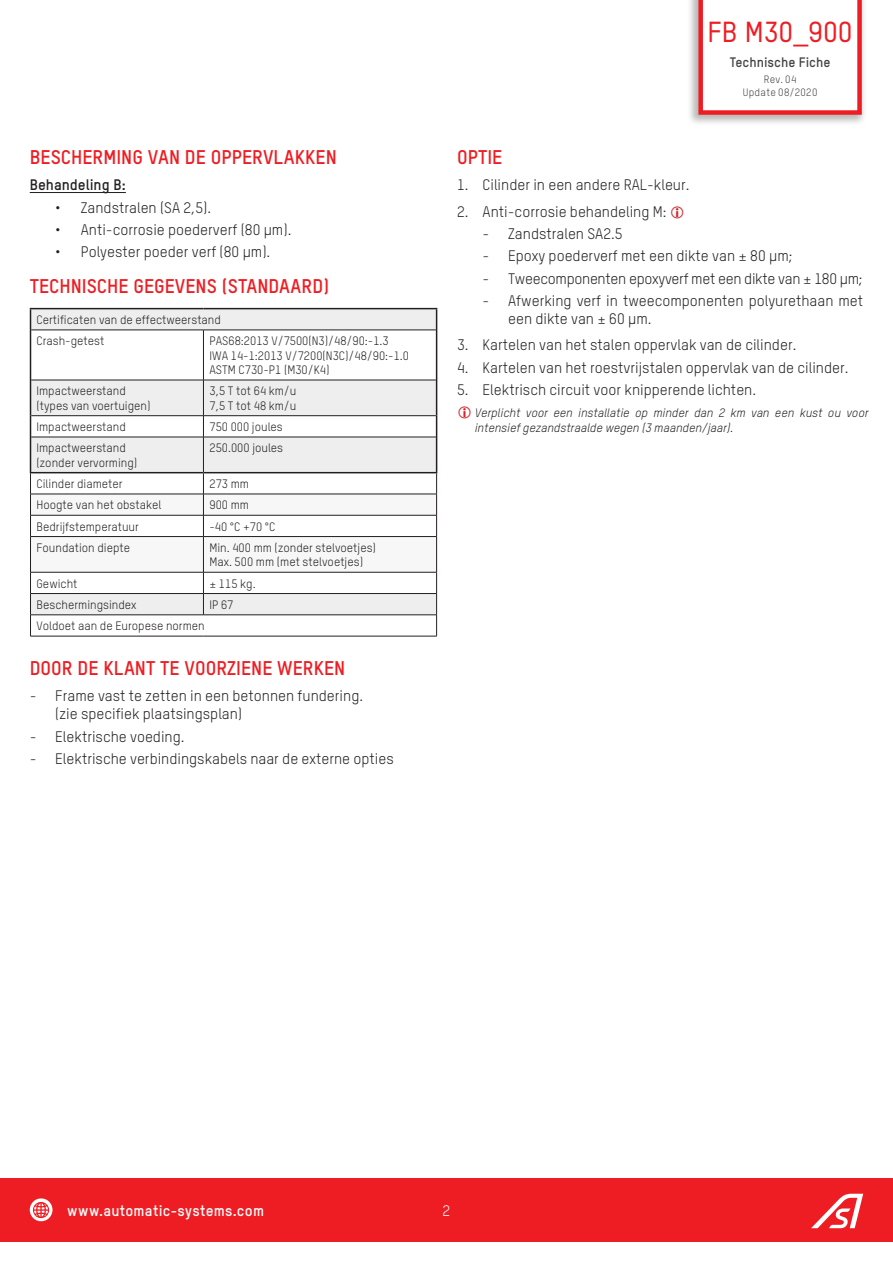
<style>
.page{position:relative;width:893px;height:1263px;background:#fff}
.page>*{position:absolute;margin:0;border:0;box-sizing:border-box;transform-origin:0 0}
.t1{font:500 28.5px "Oxfam TSTARPRO";color:#ee1d23}
.t2{font:700 19.5px "Oxfam TSTARPRO";color:#ee1d23}
.t3{font:15px/18px "Oxfam TSTARPRO";color:#231f20}
.t4{font:15px "Oxfam TSTARPRO";letter-spacing:-.02em;color:#231f20}
.t5{font:700 15px "Oxfam TSTARPRO";letter-spacing:.015em;color:#fff}
.t6{font:700 15px "Oxfam TSTARPRO";color:#231f20}
.t7{font:15px "Oxfam TSTARPRO";color:#fff}
.t8{font:700 13.5px "Oxfam TSTARPRO";color:#444141}
.t9{font:12px/14.4px "Oxfam TSTARPRO";color:#231f20}
.t10{font:italic 12px/14.4px "Oxfam TSTARPRO";color:#231f20}
.t11{font:10.5px/13.5px "Oxfam TSTARPRO";letter-spacing:.03em;color:#444141;text-align:center}
</style>
<div class="page">
<div style="left:0;top:1178px;width:893px;height:64px;background:#ee1d23"></div>
<svg style="left:811px;top:1194px;width:52px;height:34px"></svg>
<hr style="left:30px;top:192px;width:96px;height:1px;background:#231f20">
<svg style="left:31px;top:309px;width:405px;height:163px;fill:#edeeed"></svg>
<hr style="left:31px;top:330px;width:172px;height:1px;background:#231f20">
<hr style="left:203px;top:330px;width:233px;height:1px;background:#231f20">
<hr style="left:203px;top:330px;width:1px;height:50px;background:#231f20">
<hr style="left:31px;top:380px;width:172px;height:1px;background:#231f20">
<hr style="left:203px;top:380px;width:233px;height:1px;background:#231f20">
<hr style="left:203px;top:380px;width:1px;height:35px;background:#231f20">
<hr style="left:31px;top:415px;width:172px;height:1px;background:#231f20">
<hr style="left:203px;top:415px;width:233px;height:1px;background:#231f20">
<svg style="left:203px;top:416px;width:1px;height:21px"></svg>
<hr style="left:31px;top:437px;width:172px;height:1px;background:#231f20">
<hr style="left:203px;top:437px;width:233px;height:1px;background:#231f20">
<hr style="left:203px;top:437px;width:1px;height:35px;background:#231f20">
<svg style="left:30px;top:473px;width:407px;height:163px"></svg>
<hr style="left:30px;top:636px;width:173px;height:1px;background:#231f20">
<hr style="left:203px;top:636px;width:234px;height:1px;background:#231f20">
<hr style="left:30px;top:308px;width:173px;height:1px;background:#231f20">
<svg style="left:30px;top:309px;width:1px;height:21px"></svg>
<hr style="left:203px;top:308px;width:234px;height:1px;background:#231f20">
<svg style="left:436px;top:309px;width:1px;height:21px"></svg>
<hr style="left:30px;top:330px;width:1px;height:50px;background:#231f20">
<hr style="left:436px;top:330px;width:1px;height:50px;background:#231f20">
<hr style="left:30px;top:380px;width:1px;height:36px;background:#231f20">
<hr style="left:436px;top:380px;width:1px;height:36px;background:#231f20">
<svg style="left:30px;top:416px;width:1px;height:21px"></svg>
<svg style="left:436px;top:416px;width:1px;height:21px"></svg>
<hr style="left:30px;top:437px;width:1px;height:35px;background:#231f20">
<hr style="left:436px;top:437px;width:1px;height:35px;background:#231f20">
<hr style="left:30px;top:472px;width:173px;height:1px;background:#231f20">
<hr style="left:203px;top:472px;width:234px;height:1px;background:#231f20">
<div style="left:687px;top:0;width:180px;height:126px;background:#444141;opacity:.37"></div>
<svg style="left:698px;top:0;width:164px;height:115px"></svg>
<svg style="left:30px;top:1198px;width:22px;height:24px"></svg>
<h2 class="t2" style="left:30px;top:145px;width:308px">BESCHERMING VAN DE OPPERVLAKKEN</h2>
<p class="t6" style="left:30px;top:176px;width:98px">Behandeling B:</p>
<p class="t3" style="left:55px;top:198px;width:157px">• Zandstralen (SA 2,5).</p>
<p class="t3" style="left:55px;top:220px;width:238px">• Anti-corrosie poederverf (80 μm).</p>
<p class="t3" style="left:55px;top:243px;width:217px">• Polyester poeder verf (80 μm).</p>
<h2 class="t2" style="left:30px;top:275px;width:301px">TECHNISCHE GEGEVENS (STANDAARD)</h2>
<p class="t9" style="left:37px;top:309px;width:186px;line-height:21.3px">Certificaten van de effectweerstand<br>Crash-getest</p>
<p class="t9" style="left:209px;top:334px;width:201px">PAS68:2013 V/7500(N3)/48/90:-1.3<br>IWA 14-1:2013 V/7200(N3C)/48/90:-1.0<br>ASTM C730-P1 (M30/K4)</p>
<p class="t9" style="left:37px;top:384px;width:115px">Impactweerstand (types van voertuigen)</p>
<p class="t9" style="left:209px;top:384px;width:88px">3,5 T tot 64 km/u<br>7,5 T tot 48 km/u</p>
<p class="t9" style="left:37px;top:419px;width:91px">Impactweerstand</p>
<p class="t9" style="left:209px;top:419px;width:75px">750 000 joules</p>
<p class="t9" style="left:37px;top:441px;width:102px">Impactweerstand (zonder vervorming)</p>
<p class="t9" style="left:209px;top:441px;width:75px">250.000 joules</p>
<p class="t9" style="left:37px;top:476px;width:88px">Cilinder diameter</p>
<p class="t9" style="left:209px;top:476px;width:41px">273 mm</p>
<p class="t9" style="left:37px;top:498px;width:126px">Hoogte van het obstakel</p>
<p class="t9" style="left:209px;top:498px;width:41px">900 mm</p>
<p class="t9" style="left:37px;top:519px;width:104px">Bedrijfstemperatuur</p>
<p class="t9" style="left:209px;top:519px;width:67px">-40 °C +70 °C</p>
<p class="t9" style="left:37px;top:540px;width:95px">Foundation diepte</p>
<p class="t9" style="left:209px;top:540px;width:168px">Min. 400 mm (zonder stelvoetjes)<br>Max. 500 mm (met stelvoetjes)</p>
<p class="t9" style="left:37px;top:576px;width:43px">Gewicht</p>
<p class="t9" style="left:209px;top:576px;width:48px">± 115 kg.</p>
<p class="t9" style="left:37px;top:597px;width:102px">Beschermingsindex</p>
<p class="t9" style="left:209px;top:597px;width:26px">IP 67</p>
<p class="t9" style="left:37px;top:618px;width:170px">Voldoet aan de Europese normen</p>
<h2 class="t2" style="left:30px;top:656px;width:317px">DOOR DE KLANT TE VOORZIENE WERKEN</h2>
<p class="t3" style="left:55px;top:687px;width:309px;text-indent:-26px">- Frame vast te zetten in een betonnen fundering. (zie specifiek plaatsingsplan)</p>
<p class="t3" style="left:30px;top:727px;width:156px">- Elektrische voeding.</p>
<p class="t3" style="left:30px;top:749px;width:366px">- Elektrische verbindingskabels naar de externe opties</p>
<h1 class="t1" style="left:707px;top:15px;width:147px">FB M30_900</h1>
<p class="t8" style="left:730px;top:54px;width:102px">Technische Fiche</p>
<p class="t11" style="left:743px;top:72px;width:76px">Rev. 04<br>Update 08/2020</p>
<h2 class="t2" style="left:457px;top:145px;width:47px">OPTIE</h2>
<p class="t3" style="left:457px;top:176px;width:234px">1. Cilinder in een andere RAL-kleur.</p>
<p class="t3" style="left:457px;top:202px;width:211px">2. Anti-corrosie behandeling M:</p>
<p class="t3" style="left:483px;top:225px;width:141px">- Zandstralen SA2.5</p>
<p class="t3" style="left:483px;top:247px;width:311px">- Epoxy poederverf met een dikte van ± 80 µm;</p>
<p class="t4" style="left:483px;top:269px;width:381px">- Tweecomponenten epoxyverf met een dikte van ± 180 µm;</p>
<p class="t3" style="left:508px;top:291px;width:357px;text-indent:-26px">- Afwerking verf in tweecomponenten polyurethaan met een dikte van ± 60 µm.</p>
<p class="t3" style="left:457px;top:336px;width:341px">3. Kartelen van het stalen oppervlak van de cilinder.</p>
<p class="t3" style="left:457px;top:358px;width:393px">4. Kartelen van het roestvrijstalen oppervlak van de cilinder.</p>
<p class="t3" style="left:457px;top:380px;width:301px">5. Elektrisch circuit voor knipperende lichten.</p>
<p class="t10" style="left:475px;top:406px;width:395px">Verplicht voor een installatie op minder dan 2 km van een kust ou voor intensief gezandstraalde wegen (3 maanden/jaar).</p>
<p class="t5" style="left:67px;top:1201px;width:198px">www.automatic-systems.com</p>
<p class="t7" style="left:443px;top:1201px;width:9px">2</p>
</div>
